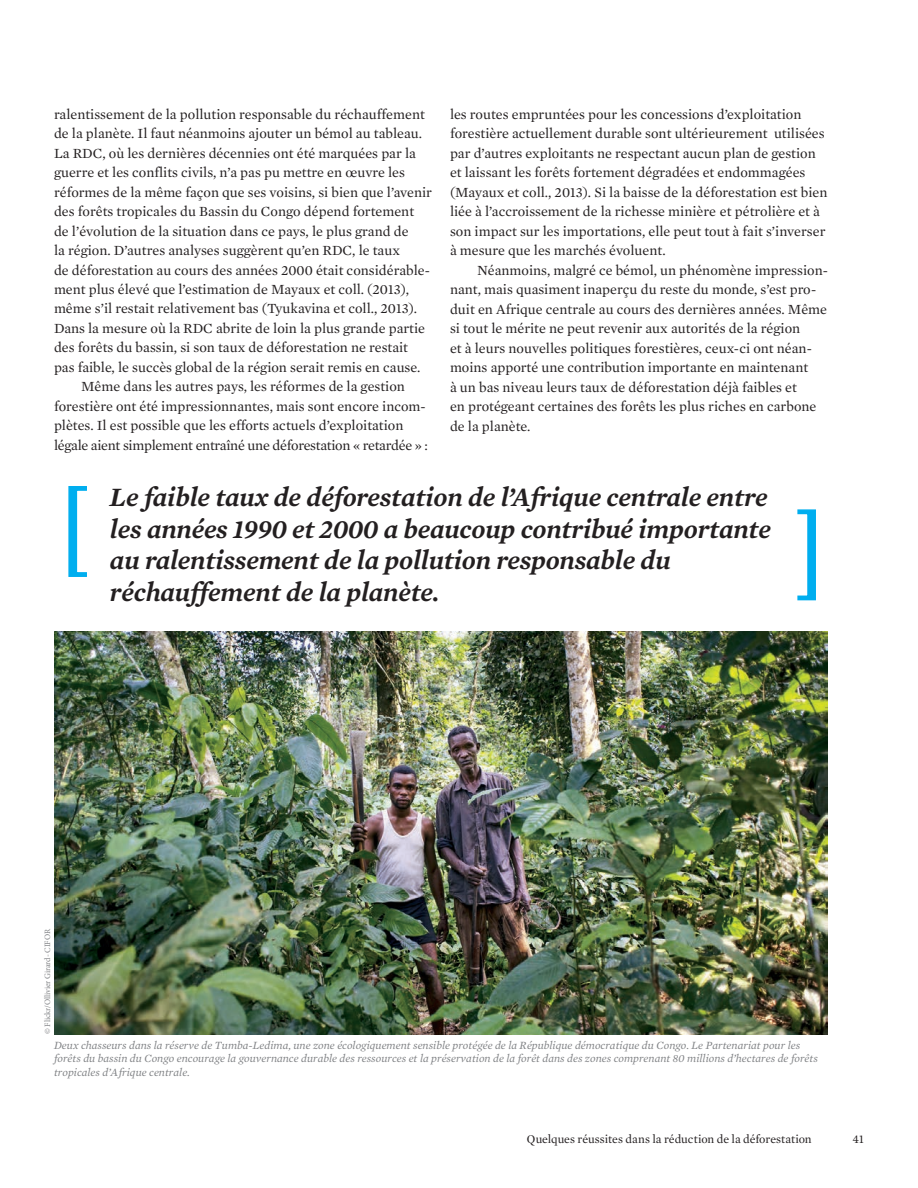
<style>
.page{position:relative;width:918px;height:1188px;background:#fff}
.page>*{position:absolute;margin:0;border:0;box-sizing:border-box;transform-origin:0 0}
.t1{font:italic 600 27px/31.5px "Mercury Text G1";letter-spacing:-.01em;color:#231f20}
.t2{font:14.25px/19.5px "Mercury Text G1";color:#231f20}
.t3{font:14.25px "Mercury Text G1";letter-spacing:-.02em;color:#231f20}
.t4{font:12px "Mercury Text G1";color:#231f20}
.t5{font:italic 11.25px/13.5px "Mercury Text G1";color:#808285}
.t6{font:8.25px "Minion Pro";letter-spacing:-.01em;color:#808285}
</style>
<div class="page">
<img style="left:54px;top:632px;width:774px;height:403px">
<svg style="left:68px;top:486px;width:19px;height:91px"></svg>
<svg style="left:797px;top:509px;width:19px;height:92px"></svg>
<p class="t2" style="left:54px;top:104px;width:372px">ralentissement de la pollution responsable du réchauffement</p>
<p class="t2" style="left:54px;top:124px;width:370px">de la planète. Il faut néanmoins ajouter un bémol au tableau.</p>
<p class="t2" style="left:54px;top:143px;width:363px">La RDC, où les dernières décennies ont été marquées par la</p>
<p class="t2" style="left:54px;top:163px;width:353px">guerre et les conflits civils, n’a pas pu mettre en œuvre les</p>
<p class="t2" style="left:54px;top:182px;width:380px">réformes de la même façon que ses voisins, si bien que l’avenir</p>
<p class="t2" style="left:54px;top:202px;width:362px">des forêts tropicales du Bassin du Congo dépend fortement</p>
<p class="t2" style="left:54px;top:221px;width:356px">de l’évolution de la situation dans ce pays, le plus grand de</p>
<p class="t2" style="left:54px;top:241px;width:348px">la région. D’autres analyses suggèrent qu’en RDC, le taux</p>
<p class="t2" style="left:54px;top:260px;width:378px">de déforestation au cours des années 2000 était considérable-</p>
<p class="t2" style="left:54px;top:280px;width:357px">ment plus élevé que l’estimation de Mayaux et coll. (2013),</p>
<p class="t2" style="left:54px;top:299px;width:365px">même s’il restait relativement bas (Tyukavina et coll., 2013).</p>
<p class="t2" style="left:54px;top:319px;width:373px">Dans la mesure où la RDC abrite de loin la plus grande partie</p>
<p class="t2" style="left:54px;top:338px;width:356px">des forêts du bassin, si son taux de déforestation ne restait</p>
<p class="t2" style="left:54px;top:358px;width:368px">pas faible, le succès global de la région serait remis en cause.</p>
<p class="t2" style="left:81px;top:377px;width:325px">Même dans les autres pays, les réformes de la gestion</p>
<p class="t2" style="left:54px;top:397px;width:373px">forestière ont été impressionnantes, mais sont encore incom-</p>
<p class="t2" style="left:54px;top:416px;width:351px">plètes. Il est possible que les efforts actuels d’exploitation</p>
<p class="t3" style="left:54px;top:437px;width:376px">légale aient simplement entraîné une déforestation « retardée » :</p>
<h1 class="t1" style="left:110px;top:481px;width:663px">Le faible taux de déforestation de l’Afrique centrale entre les années 1990 et 2000 a beaucoup contribué importante au ralentissement de la pollution responsable du réchauffement de la planète.</h1>
<p class="t2" style="left:450px;top:104px;width:379px">les routes empruntées pour les concessions d’exploitation forestière actuellement durable sont ultérieurement utilisées par d’autres exploitants ne respectant aucun plan de gestion et laissant les forêts fortement dégradées et endommagées (Mayaux et coll., 2013). Si la baisse de la déforestation est bien liée à l’accroissement de la richesse minière et pétrolière et à son impact sur les importations, elle peut tout à fait s’inverser à mesure que les marchés évoluent.</p>
<p class="t2" style="left:450px;top:260px;width:379px;text-indent:27px">Néanmoins, malgré ce bémol, un phénomène impression&shy;nant, mais quasiment inaperçu du reste du monde, s’est pro&shy;duit en Afrique centrale au cours des dernières années. Même si tout le mérite ne peut revenir aux autorités de la région<br>et à leurs nouvelles politiques forestières, ceux-ci ont néan&shy;moins apporté une contribution importante en maintenant<br>à un bas niveau leurs taux de déforestation déjà faibles et<br>en protégeant certaines des forêts les plus riches en carbone de la planète.</p>
<p class="t6" style="left:42px;top:1034px;width:106px;rotate:-90deg">© Flickr/Ollivier Girard- CIFOR</p>
<p class="t5" style="left:54px;top:1038px;width:765px">Deux chasseurs dans la réserve de Tumba-Ledima, une zone écologiquement sensible protégée de la République démocratique du Congo. Le Partenariat pour les forêts du bassin du Congo encourage la gouvernance durable des ressources et la préservation de la forêt dans des zones comprenant 80 millions d’hectares de forêts tropicales d’Afrique centrale.</p>
<p class="t4" style="left:527px;top:1132px;width:286px">Quelques réussites dans la réduction de la déforestation</p>
<p class="t4" style="left:853px;top:1132px;width:13px">41</p>
</div>
